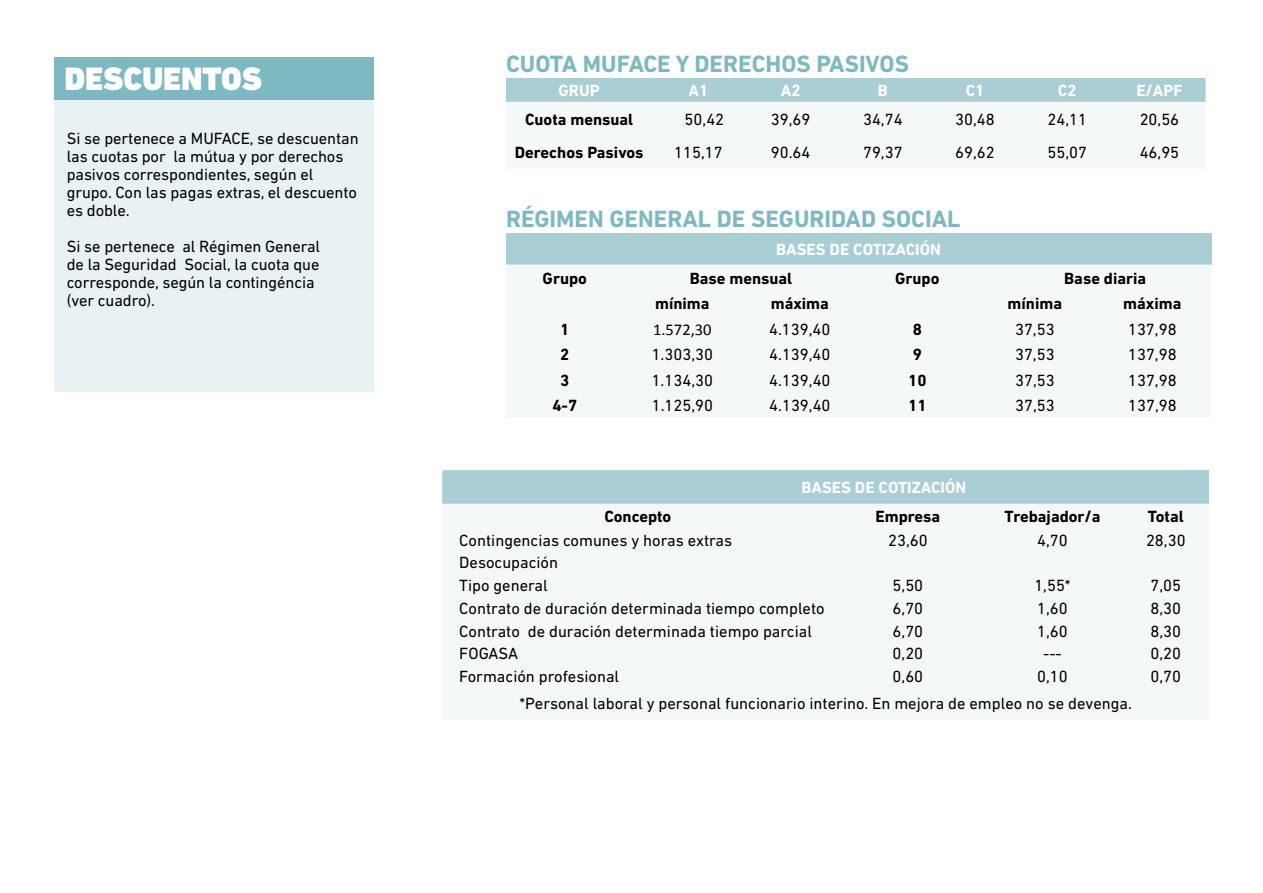
<style>
.page{position:relative;width:1263px;height:893px;background:#fff}
.page>*{position:absolute;margin:0;border:0;box-sizing:border-box;transform-origin:0 0}
.t1{font:900 33px "DIN Next LT Pro";letter-spacing:-.005em;color:#fff}
.t2{font:700 24px "DIN Next LT Pro";color:#7cb9c1}
.t3{font:16.5px/18px "DIN Next LT Pro";color:#000}
.t4{font:700 16.5px "DIN Next LT Pro";color:#000}
.t5{font:700 16.5px "DIN Next LT Pro";color:#fff}
.t6{font:16.5px "Calibri";color:#000}
</style>
<div class="page">
<div style="left:54px;top:94px;width:320px;height:298px;background:#e8f1f4"></div>
<div style="left:54px;top:58px;width:320px;height:42px;background:#7cb9c1"></div>
<div style="left:506px;top:78px;width:699px;height:24px;background:#a9ced4"></div>
<div style="left:506px;top:102px;width:699px;height:66px;background:#f4f8f9"></div>
<div style="left:506px;top:233px;width:705px;height:32px;background:#a9ced4"></div>
<div style="left:506px;top:265px;width:705px;height:152px;background:#f4f8f9"></div>
<div style="left:442px;top:470px;width:767px;height:34px;background:#a9ced4"></div>
<div style="left:443px;top:504px;width:766px;height:215px;background:#f4f8f9"></div>
<h1 class="t1" style="left:64px;top:59px;width:199px">DESCUENTOS</h1>
<p class="t3" style="left:67px;top:129px;width:293px">Si se pertenece a MUFACE, se descuentan las cuotas por la mútua y por derechos pasivos correspondientes, según el grupo. Con las pagas extras, el descuento es doble.</p>
<p class="t3" style="left:67px;top:237px;width:255px">Si se pertenece al Régimen General de la Seguridad Social, la cuota que corresponde, según la contingéncia (ver cuadro).</p>
<h2 class="t2" style="left:506px;top:50px;width:404px">CUOTA MUFACE Y DERECHOS PASIVOS</h2>
<p class="t5" style="left:559px;top:81px;width:43px">GRUP</p>
<p class="t5" style="left:689px;top:81px;width:21px">A1</p>
<p class="t5" style="left:781px;top:81px;width:21px">A2</p>
<p class="t5" style="left:878px;top:81px;width:12px">B</p>
<p class="t5" style="left:966px;top:81px;width:20px">C1</p>
<p class="t5" style="left:1058px;top:81px;width:20px">C2</p>
<p class="t5" style="left:1136px;top:81px;width:48px">E/APF</p>
<p class="t4" style="left:525px;top:109px;width:110px">Cuota mensual</p>
<p class="t3" style="left:685px;top:110px;width:41px">50,42</p>
<p class="t3" style="left:771px;top:110px;width:41px">39,69</p>
<p class="t3" style="left:863px;top:110px;width:41px">34,74</p>
<p class="t3" style="left:955px;top:110px;width:41px">30,48</p>
<p class="t3" style="left:1047px;top:110px;width:41px">24,11</p>
<p class="t3" style="left:1140px;top:110px;width:41px">20,56</p>
<p class="t4" style="left:515px;top:143px;width:130px">Derechos Pasivos</p>
<p class="t3" style="left:674px;top:143px;width:50px">115,17</p>
<p class="t3" style="left:771px;top:143px;width:41px">90.64</p>
<p class="t3" style="left:863px;top:143px;width:41px">79,37</p>
<p class="t3" style="left:955px;top:143px;width:41px">69,62</p>
<p class="t3" style="left:1047px;top:143px;width:41px">55,07</p>
<p class="t3" style="left:1140px;top:143px;width:41px">46,95</p>
<h2 class="t2" style="left:506px;top:205px;width:456px">RÉGIMEN GENERAL DE SEGURIDAD SOCIAL</h2>
<p class="t5" style="left:776px;top:240px;width:166px">BASES DE COTIZACIÓN</p>
<p class="t4" style="left:543px;top:268px;width:46px">Grupo</p>
<p class="t4" style="left:690px;top:268px;width:104px">Base mensual</p>
<p class="t4" style="left:895px;top:268px;width:46px">Grupo</p>
<p class="t4" style="left:1064px;top:268px;width:84px">Base diaria</p>
<p class="t4" style="left:655px;top:294px;width:56px">mínima</p>
<p class="t4" style="left:771px;top:294px;width:60px">máxima</p>
<p class="t4" style="left:1007px;top:294px;width:56px">mínima</p>
<p class="t4" style="left:1123px;top:294px;width:60px">máxima</p>
<p class="t4" style="left:560px;top:319px;width:11px">1</p>
<p class="t6" style="left:653px;top:318px;width:60px">1.572,30</p>
<p class="t3" style="left:769px;top:320px;width:63px">4.139,40</p>
<p class="t4" style="left:913px;top:319px;width:11px">8</p>
<p class="t3" style="left:1015px;top:320px;width:41px">37,53</p>
<p class="t3" style="left:1128px;top:320px;width:50px">137,98</p>
<p class="t4" style="left:560px;top:345px;width:11px">2</p>
<p class="t3" style="left:652px;top:345px;width:63px">1.303,30</p>
<p class="t3" style="left:769px;top:345px;width:63px">4.139,40</p>
<p class="t4" style="left:913px;top:345px;width:11px">9</p>
<p class="t3" style="left:1015px;top:345px;width:41px">37,53</p>
<p class="t3" style="left:1128px;top:345px;width:50px">137,98</p>
<p class="t4" style="left:560px;top:370px;width:11px">3</p>
<p class="t3" style="left:652px;top:371px;width:63px">1.134,30</p>
<p class="t3" style="left:769px;top:371px;width:63px">4.139,40</p>
<p class="t4" style="left:908px;top:370px;width:20px">10</p>
<p class="t3" style="left:1015px;top:371px;width:41px">37,53</p>
<p class="t3" style="left:1128px;top:371px;width:50px">137,98</p>
<p class="t4" style="left:552px;top:396px;width:26px">4-7</p>
<p class="t3" style="left:652px;top:396px;width:63px">1.125,90</p>
<p class="t3" style="left:769px;top:396px;width:63px">4.139,40</p>
<p class="t4" style="left:908px;top:396px;width:20px">11</p>
<p class="t3" style="left:1015px;top:396px;width:41px">37,53</p>
<p class="t3" style="left:1128px;top:396px;width:50px">137,98</p>
<p class="t5" style="left:801px;top:478px;width:166px">BASES DE COTIZACIÓN</p>
<p class="t4" style="left:604px;top:507px;width:68px">Concepto</p>
<p class="t4" style="left:875px;top:507px;width:66px">Empresa</p>
<p class="t4" style="left:1004px;top:507px;width:98px">Trebajador/a</p>
<p class="t4" style="left:1148px;top:507px;width:37px">Total</p>
<p class="t3" style="left:459px;top:531px;width:274px">Contingencias comunes y horas extras</p>
<p class="t3" style="left:888px;top:531px;width:41px">23,60</p>
<p class="t3" style="left:1037px;top:531px;width:32px">4,70</p>
<p class="t3" style="left:1146px;top:531px;width:41px">28,30</p>
<p class="t3" style="left:459px;top:551px;width:100px;line-height:22.6px">Desocupación<br>Tipo general</p>
<p class="t3" style="left:892px;top:576px;width:32px">5,50</p>
<p class="t3" style="left:1034px;top:576px;width:38px">1,55*</p>
<p class="t3" style="left:1150px;top:576px;width:32px">7,05</p>
<p class="t3" style="left:459px;top:599px;width:367px">Contrato de duración determinada tiempo completo</p>
<p class="t3" style="left:892px;top:599px;width:32px">6,70</p>
<p class="t3" style="left:1037px;top:599px;width:32px">1,60</p>
<p class="t3" style="left:1150px;top:599px;width:32px">8,30</p>
<p class="t3" style="left:459px;top:622px;width:354px">Contrato de duración determinada tiempo parcial</p>
<p class="t3" style="left:892px;top:622px;width:32px">6,70</p>
<p class="t3" style="left:1037px;top:622px;width:32px">1,60</p>
<p class="t3" style="left:1150px;top:622px;width:32px">8,30</p>
<p class="t3" style="left:459px;top:644px;width:60px">FOGASA</p>
<p class="t3" style="left:892px;top:644px;width:32px">0,20</p>
<p class="t3" style="left:1043px;top:644px;width:20px">---</p>
<p class="t3" style="left:1150px;top:644px;width:32px">0,20</p>
<p class="t3" style="left:459px;top:667px;width:161px">Formación profesional</p>
<p class="t3" style="left:892px;top:667px;width:32px">0,60</p>
<p class="t3" style="left:1037px;top:667px;width:32px">0,10</p>
<p class="t3" style="left:1150px;top:667px;width:32px">0,70</p>
<p class="t3" style="left:520px;top:695px;width:614px">*Personal laboral y personal funcionario interino. En mejora de empleo no se devenga.</p>
</div>
